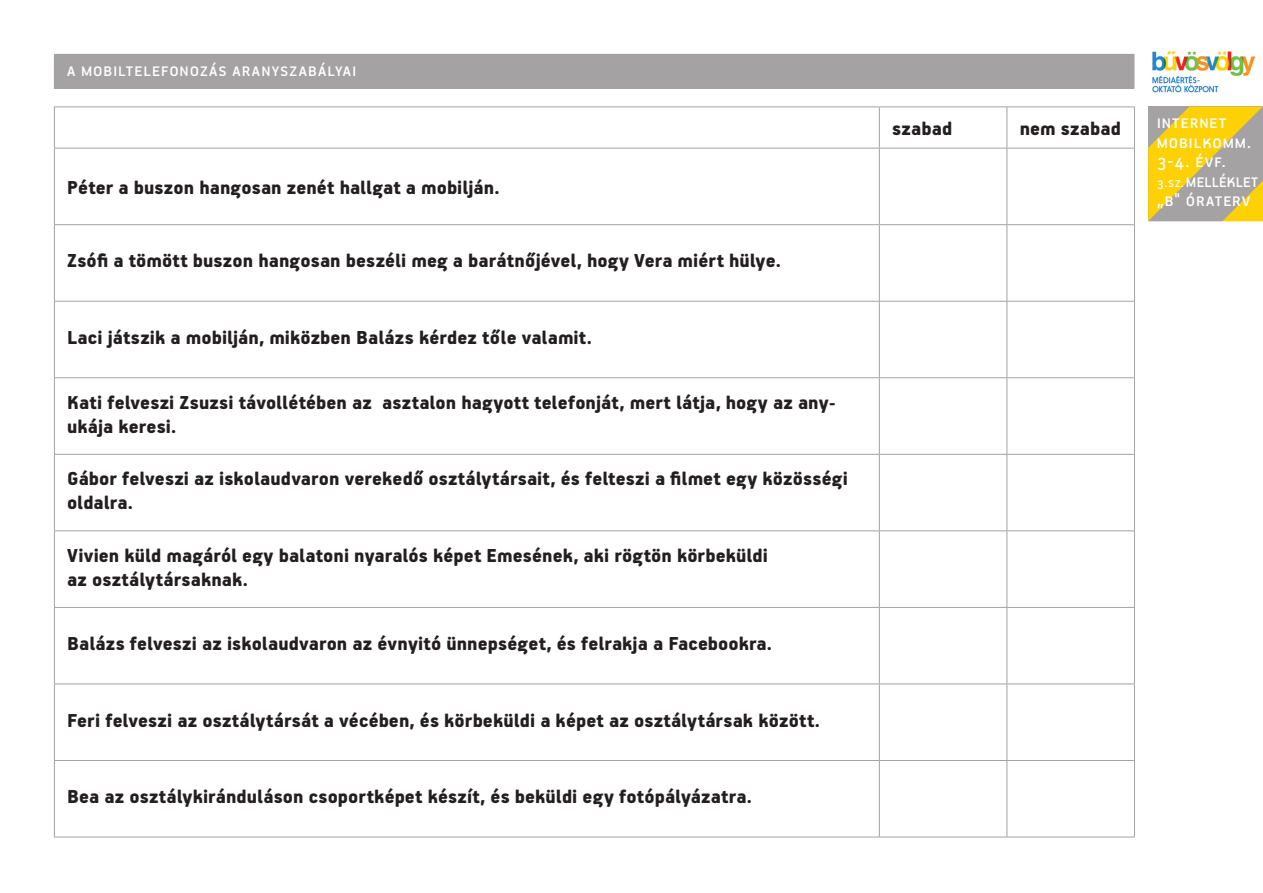
<style>
.page{position:relative;width:1263px;height:893px;background:#fff}
.page>*{position:absolute;margin:0;border:0;box-sizing:border-box;transform-origin:0 0}
.t1{font:900 21px/24px "PF Handbook Pro";letter-spacing:.005em;color:#231f20}
.t2{font:21px "PF Handbook Pro";letter-spacing:.045em;color:#fff}
.t3{font:21px "PF Handbook Pro";letter-spacing:.015em;color:#fff;scale:.94 1}
.s1{font-size:15px}
</style>
<div class="page">
<hr style="left:54px;top:107px;width:825px;height:1px;background:#a4a2a2">
<hr style="left:54px;top:107px;width:1px;height:41px;background:#a4a2a2">
<hr style="left:879px;top:107px;width:128px;height:1px;background:#a4a2a2">
<hr style="left:879px;top:107px;width:1px;height:41px;background:#a4a2a2">
<hr style="left:1007px;top:107px;width:128px;height:1px;background:#a4a2a2">
<hr style="left:1006px;top:107px;width:1px;height:41px;background:#a4a2a2">
<hr style="left:1134px;top:107px;width:1px;height:41px;background:#a4a2a2">
<hr style="left:54px;top:148px;width:825px;height:1px;background:#a4a2a2">
<hr style="left:54px;top:149px;width:1px;height:75px;background:#a4a2a2">
<hr style="left:879px;top:148px;width:128px;height:1px;background:#a4a2a2">
<hr style="left:879px;top:149px;width:1px;height:75px;background:#a4a2a2">
<hr style="left:1007px;top:148px;width:128px;height:1px;background:#a4a2a2">
<hr style="left:1006px;top:149px;width:1px;height:75px;background:#a4a2a2">
<hr style="left:1134px;top:149px;width:1px;height:75px;background:#a4a2a2">
<hr style="left:54px;top:224px;width:825px;height:1px;background:#a4a2a2">
<hr style="left:54px;top:225px;width:1px;height:76px;background:#a4a2a2">
<hr style="left:879px;top:224px;width:128px;height:1px;background:#a4a2a2">
<hr style="left:879px;top:225px;width:1px;height:76px;background:#a4a2a2">
<hr style="left:1007px;top:224px;width:128px;height:1px;background:#a4a2a2">
<hr style="left:1006px;top:225px;width:1px;height:76px;background:#a4a2a2">
<hr style="left:1134px;top:225px;width:1px;height:76px;background:#a4a2a2">
<hr style="left:54px;top:301px;width:825px;height:1px;background:#a4a2a2">
<hr style="left:54px;top:302px;width:1px;height:75px;background:#a4a2a2">
<hr style="left:879px;top:301px;width:128px;height:1px;background:#a4a2a2">
<hr style="left:879px;top:302px;width:1px;height:75px;background:#a4a2a2">
<hr style="left:1007px;top:301px;width:128px;height:1px;background:#a4a2a2">
<hr style="left:1006px;top:302px;width:1px;height:75px;background:#a4a2a2">
<hr style="left:1134px;top:302px;width:1px;height:75px;background:#a4a2a2">
<hr style="left:54px;top:377px;width:825px;height:1px;background:#a4a2a2">
<hr style="left:54px;top:378px;width:1px;height:76px;background:#a4a2a2">
<hr style="left:879px;top:377px;width:128px;height:1px;background:#a4a2a2">
<hr style="left:879px;top:378px;width:1px;height:76px;background:#a4a2a2">
<hr style="left:1007px;top:377px;width:128px;height:1px;background:#a4a2a2">
<hr style="left:1006px;top:378px;width:1px;height:76px;background:#a4a2a2">
<hr style="left:1134px;top:378px;width:1px;height:76px;background:#a4a2a2">
<hr style="left:54px;top:454px;width:825px;height:1px;background:#a4a2a2">
<hr style="left:54px;top:455px;width:1px;height:75px;background:#a4a2a2">
<hr style="left:879px;top:454px;width:128px;height:1px;background:#a4a2a2">
<hr style="left:879px;top:455px;width:1px;height:75px;background:#a4a2a2">
<hr style="left:1007px;top:454px;width:128px;height:1px;background:#a4a2a2">
<hr style="left:1006px;top:455px;width:1px;height:75px;background:#a4a2a2">
<hr style="left:1134px;top:455px;width:1px;height:75px;background:#a4a2a2">
<hr style="left:54px;top:530px;width:825px;height:1px;background:#a4a2a2">
<hr style="left:54px;top:531px;width:1px;height:76px;background:#a4a2a2">
<hr style="left:879px;top:530px;width:128px;height:1px;background:#a4a2a2">
<hr style="left:879px;top:531px;width:1px;height:76px;background:#a4a2a2">
<hr style="left:1007px;top:530px;width:128px;height:1px;background:#a4a2a2">
<hr style="left:1006px;top:531px;width:1px;height:76px;background:#a4a2a2">
<hr style="left:1134px;top:531px;width:1px;height:76px;background:#a4a2a2">
<hr style="left:54px;top:607px;width:825px;height:1px;background:#a4a2a2">
<hr style="left:54px;top:608px;width:1px;height:76px;background:#a4a2a2">
<hr style="left:879px;top:607px;width:128px;height:1px;background:#a4a2a2">
<hr style="left:879px;top:608px;width:1px;height:76px;background:#a4a2a2">
<hr style="left:1007px;top:607px;width:128px;height:1px;background:#a4a2a2">
<hr style="left:1006px;top:608px;width:1px;height:76px;background:#a4a2a2">
<hr style="left:1134px;top:608px;width:1px;height:76px;background:#a4a2a2">
<hr style="left:54px;top:684px;width:825px;height:1px;background:#a4a2a2">
<hr style="left:54px;top:684px;width:1px;height:76px;background:#a4a2a2">
<hr style="left:879px;top:684px;width:128px;height:1px;background:#a4a2a2">
<hr style="left:879px;top:684px;width:1px;height:76px;background:#a4a2a2">
<hr style="left:1007px;top:684px;width:128px;height:1px;background:#a4a2a2">
<hr style="left:1006px;top:684px;width:1px;height:76px;background:#a4a2a2">
<hr style="left:1134px;top:684px;width:1px;height:76px;background:#a4a2a2">
<hr style="left:54px;top:760px;width:825px;height:1px;background:#a4a2a2">
<hr style="left:54px;top:761px;width:1px;height:76px;background:#a4a2a2">
<hr style="left:879px;top:760px;width:128px;height:1px;background:#a4a2a2">
<hr style="left:879px;top:761px;width:1px;height:76px;background:#a4a2a2">
<hr style="left:1007px;top:760px;width:128px;height:1px;background:#a4a2a2">
<hr style="left:1006px;top:761px;width:1px;height:76px;background:#a4a2a2">
<hr style="left:1134px;top:761px;width:1px;height:76px;background:#a4a2a2">
<hr style="left:54px;top:837px;width:825px;height:1px;background:#a4a2a2">
<hr style="left:879px;top:837px;width:128px;height:1px;background:#a4a2a2">
<hr style="left:1007px;top:837px;width:128px;height:1px;background:#a4a2a2">
<svg style="left:1148px;top:107px;width:115px;height:114px;background:#cfb855"></svg>
<div style="left:54px;top:54px;width:1080px;height:34px;background:#a4a2a2"></div>
<hr style="left:54px;top:88px;width:1080px;height:1px;background:#a4a2a2">
<img style="left:1152px;top:51px;width:104px;height:42px">
<p class="t2" style="left:67px;top:57px;width:291px">a mobiltelefonozás aranyszabályai</p>
<p class="t1" style="left:67px;top:175px;width:434px">Péter a buszon hangosan zenét hallgat a mobilján.</p>
<p class="t1" style="left:67px;top:249px;width:715px">Zsófi a tömött buszon hangosan beszéli meg a barátnőjével, hogy Vera miért hülye.</p>
<p class="t1" style="left:67px;top:325px;width:526px">Laci játszik a mobilján, miközben Balázs kérdez tőle valamit.</p>
<p class="t1" style="left:67px;top:390px;width:770px">Kati felveszi Zsuzsi távollétében az asztalon hagyott telefonját, mert látja, hogy az any&shy;ukája keresi.</p>
<p class="t1" style="left:67px;top:466px;width:782px">Gábor felveszi az iskolaudvaron verekedő osztálytársait, és felteszi a filmet egy közösségi oldalra.</p>
<p class="t1" style="left:67px;top:543px;width:702px">Vivien küld magáról egy balatoni nyaralós képet Emesének, aki rögtön körbeküldi</p>
<p class="t1" style="left:67px;top:567px;width:182px">az osztálytársaknak.</p>
<p class="t1" style="left:67px;top:631px;width:706px">Balázs felveszi az iskolaudvaron az évnyitó ünnepséget, és felrakja a Facebookra.</p>
<p class="t1" style="left:67px;top:708px;width:754px">Feri felveszi az osztálytársát a vécében, és körbeküldi a képet az osztálytársak között.</p>
<p class="t1" style="left:67px;top:784px;width:686px">Bea az osztálykiránduláson csoportképet készít, és beküldi egy fotópályázatra.</p>
<p class="t1" style="left:892px;top:117px;width:62px">szabad</p>
<p class="t1" style="left:1020px;top:117px;width:103px">nem szabad</p>
<p class="t2" style="left:1157px;top:109px;width:71px">internet</p>
<p class="t2" style="left:1157px;top:128px;width:96px">mobilkomm.</p>
<p class="t2" style="left:1157px;top:148px;width:71px">3-4. évf.</p>
<p class="t3" style="left:1157px;top:167px;width:110px"><span class="s1">3.sz.</span>melléklet</p>
<p class="t2" style="left:1157px;top:187px;width:95px">„b" óraterv</p>
</div>
